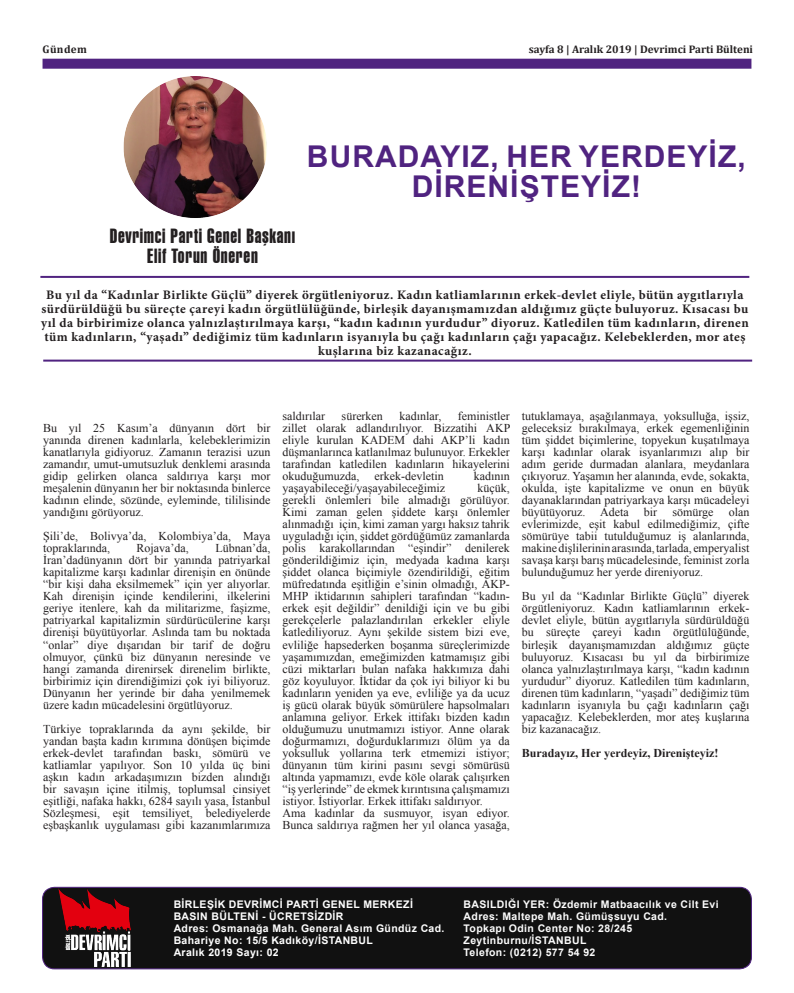
<style>
.page{position:relative;width:794px;height:993px;background:#fff}
.page>*{position:absolute;margin:0;border:0;box-sizing:border-box;transform-origin:0 0}
.metinn{font:700 30px/30px "Arial";letter-spacing:.035em;color:#502380;text-align:center}
.metinn-2{font:20px "Swiss 911 BT Extra Compressed";letter-spacing:.035em;color:#231f20}
.metinn-3{font:700 13px/14px "Minion Pro";letter-spacing:.035em;color:#231f20;text-align:center}
.t1{font:12px/12px "Times New Roman";color:#231f20;text-align:justify}
.t2{font:700 12px "Times New Roman";color:#231f20}
.metinn-4{font:700 11px "Cambria";color:#231f20}
.metinn-5{font:700 10.5px "Arial";letter-spacing:.035em;color:#fff}
.metinn-6{font:700 10.5px "Arial";letter-spacing:.035em;color:#fcfcfc}
</style>
<div class="page">
<div style="left:43px;top:887px;width:708px;height:81px;background:#111;border-radius:12px"></div>
<div style="left:42px;top:886px;width:710px;height:83px;border:1px solid #502380;border-radius:12px"></div>
<img style="left:57px;top:887px;width:81px;height:81px">
<img style="left:123px;top:76px;width:144px;height:142px">
<div style="left:43px;top:59px;width:708px;height:10px;background:#502380"></div>
<hr style="left:40px;top:276px;width:709px;height:2px;background:#502380">
<hr style="left:43px;top:359px;width:709px;height:2px;background:#502380">
<p class="metinn-4" style="left:43px;top:41px;width:46px">Gündem</p>
<p class="metinn-4" style="left:529px;top:41px;width:226px">sayfa 8 | Aralık 2019 | Devrimci Parti Bülteni</p>
<p class="metinn-2" style="left:110px;top:225px;width:187px">Devrimci Parti Genel Başkanı</p>
<p class="metinn-2" style="left:147px;top:245px;width:112px">Elif Torun Öneren</p>
<p class="metinn" style="left:307px;top:142px;width:440px">BURADAYIZ, HER YERDEYİZ,<br>DİRENİŞTEYİZ!</p>
<p class="metinn-3" style="left:41px;top:288px;width:709px">Bu yıl da “Kadınlar Birlikte Güçlü” diyerek örgütleniyoruz. Kadın katliamlarının erkek-devlet eliyle, bütün aygıtlarıyla sürdürüldüğü bu süreçte çareyi kadın örgütlülüğünde, birleşik dayanışmamızdan aldığımız güçte buluyoruz. Kısacası bu yıl da birbirimize olanca yalnızlaştırılmaya karşı, “kadın kadının yurdudur” diyoruz. Katledilen tüm kadınların, direnen tüm kadınların, “yaşadı” dediğimiz tüm kadınların isyanıyla bu çağı kadınların çağı yapacağız. Kelebeklerden, mor ateş kuşlarına biz kazanacağız.</p>
<p class="t1" style="left:43px;top:422px;width:229px">Bu yıl 25 Kasım’a dünyanın dört bir yanında direnen kadınlarla, kelebeklerimizin kanatlarıyla gidiyoruz. Zamanın terazisi uzun zamandır, umut-umutsuzluk denklemi arasında gidip gelirken olanca saldırıya karşı mor meşalenin dünyanın her bir noktasında binlerce kadının elinde, sözünde, eyleminde, tililisinde yandığını görüyoruz.</p>
<p class="t1" style="left:43px;top:530px;width:229px">Şili’de, Bolivya’da, Kolombiya’da, Maya topraklarında,</p>
<p class="t1" style="left:137px;top:542px;width:54px">Rojava’da,</p>
<p class="t1" style="left:43px;top:542px;width:229px;text-indent:172px">Lübnan’da, İran’dadünyanın dört bir yanında patriyarkal kapitalizme karşı kadınlar direnişin en önünde “bir kişi daha eksilmemek” için yer alıyorlar.<br>Kah direnişin içinde kendilerini, ilkelerini geriye itenlere, kah da militarizme, faşizme, patriyarkal kapitalizmin sürdürücülerine karşı direnişi büyütüyorlar. Aslında tam bu noktada “onlar” diye dışarıdan bir tarif de doğru olmuyor, çünkü biz dünyanın neresinde ve hangi zamanda direnirsek direnelim birlikte, birbirimiz için direndiğimizi çok iyi biliyoruz.<br>Dünyanın her yerinde bir daha yenilmemek üzere kadın mücadelesini örgütlüyoruz.</p>
<p class="t1" style="left:43px;top:722px;width:229px">Türkiye topraklarında da aynı şekilde, bir yandan başta kadın kırımına dönüşen biçimde erkek-devlet tarafından baskı, sömürü ve katliamlar yapılıyor. Son 10 yılda üç bini aşkın kadın arkadaşımızın bizden alındığı bir savaşın içine itilmiş, toplumsal cinsiyet eşitliği, nafaka hakkı, 6284 sayılı yasa, İstanbul Sözleşmesi, eşit temsiliyet, belediyelerde eşbaşkanlık uygulaması gibi kazanımlarımıza</p>
<p class="t1" style="left:282px;top:410px;width:229px;text-indent:175px">feministler zillet olarak adlandırılıyor. Bizzatihi AKP eliyle kurulan KADEM dahi AKP’li kadın düşmanlarınca katlanılmaz bulunuyor. Erkekler tarafından katledilen kadınların hikayelerini okuduğumuzda,</p>
<p class="t1" style="left:282px;top:410px;width:44px">saldırılar</p>
<p class="t1" style="left:342px;top:410px;width:43px">sürerken</p>
<p class="t1" style="left:399px;top:410px;width:43px">kadınlar,</p>
<p class="t1" style="left:374px;top:470px;width:71px">erkek-devletin</p>
<p class="t1" style="left:474px;top:470px;width:37px">kadının</p>
<p class="t1" style="left:282px;top:482px;width:164px">yaşayabileceği/yaşayabileceğimiz</p>
<p class="t1" style="left:282px;top:482px;width:229px;text-indent:195px">küçük, gerekli önlemleri bile almadığı görülüyor.<br>Kimi zaman gelen şiddete karşı önlemler alınmadığı için, kimi zaman yargı haksız tahrik uyguladığı için, şiddet gördüğümüz zamanlarda polis karakollarından “eşindir” denilerek gönderildiğimiz için, medyada kadına karşı şiddet olanca biçimiyle özendirildiği, eğitim müfredatında eşitliğin e’sinin olmadığı, AKP-MHP iktidarının sahipleri tarafından “kadın&shy;erkek eşit değildir” denildiği için ve bu gibi gerekçelerle palazlandırılan erkekler eliyle katlediliyoruz. Aynı şekilde sistem bizi eve, evliliğe hapsederken boşanma süreçlerimizde yaşamımızdan, emeğimizden katmamışız gibi cüzi miktarları bulan nafaka hakkımıza dahi göz koyuluyor. İktidar da çok iyi biliyor ki bu kadınların yeniden ya eve, evliliğe ya da ucuz iş gücü olarak büyük sömürülere hapsolmaları anlamına geliyor. Erkek ittifakı bizden kadın olduğumuzu unutmamızı istiyor. Anne olarak doğurmamızı, doğurduklarımızı ölüm ya da yoksulluk yollarına terk etmemizi istiyor; dünyanın tüm kirini pasını sevgi sömürüsü altında yapmamızı, evde köle olarak çalışırken “iş yerlerinde” de ekmek kırıntısına çalışmamızı istiyor. İstiyorlar. Erkek ittifakı saldırıyor.</p>
<p class="t1" style="left:282px;top:806px;width:229px">Ama kadınlar da susmuyor, isyan ediyor.<br>Bunca saldırıya rağmen her yıl olanca yasağa,</p>
<p class="t1" style="left:522px;top:410px;width:229px">tutuklamaya, aşağılanmaya, yoksulluğa, işsiz, geleceksiz bırakılmaya, erkek egemenliğinin tüm şiddet biçimlerine, topyekun kuşatılmaya karşı kadınlar olarak isyanlarımızı alıp bir adım geride durmadan alanlara, meydanlara çıkıyoruz. Yaşamın her alanında, evde, sokakta, okulda, işte kapitalizme ve onun en büyük dayanaklarından patriyarkaya karşı mücadeleyi büyütüyoruz. Adeta</p>
<p class="t1" style="left:522px;top:506px;width:229px;text-indent:207px">olan evlerimizde, eşit kabul edilmediğimiz, çifte sömürüye tabii tutulduğumuz iş alanlarında, makine dişlilerinin arasında, tarlada, emperyalist savaşa karşı barış mücadelesinde, feminist zorla bulunduğumuz her yerde direniyoruz.</p>
<p class="t1" style="left:522px;top:590px;width:229px">Bu yıl da “Kadınlar Birlikte Güçlü” diyerek örgütleniyoruz. Kadın katliamlarının erkek&shy;devlet eliyle, bütün aygıtlarıyla sürdürüldüğü bu süreçte çareyi kadın örgütlülüğünde, birleşik dayanışmamızdan aldığımız güçte buluyoruz. Kısacası bu yıl da birbirimize olanca yalnızlaştırılmaya karşı, “kadın kadının yurdudur” diyoruz. Katledilen tüm kadınların, direnen tüm kadınların, “yaşadı” dediğimiz tüm kadınların isyanıyla bu çağı kadınların çağı yapacağız. Kelebeklerden, mor ateş kuşlarına biz kazanacağız.</p>
<p class="t2" style="left:522px;top:744px;width:198px">Buradayız, Her yerdeyiz, Direnişteyiz!</p>
<p class="t1" style="left:644px;top:506px;width:15px">bir</p>
<p class="t1" style="left:672px;top:506px;width:43px">sömürge</p>
<p class="metinn-5" style="left:174px;top:897px;width:241px">BİRLEŞİK DEVRİMCİ PARTİ GENEL MERKEZİ</p>
<p class="metinn-5" style="left:174px;top:909px;width:171px">BASIN BÜLTENİ - ÜCRETSİZDİR</p>
<p class="metinn-5" style="left:174px;top:921px;width:272px">Adres: Osmanağa Mah. General Asım Gündüz Cad.</p>
<p class="metinn-5" style="left:174px;top:933px;width:201px">Bahariye No: 15/5 Kadıköy/İSTANBUL</p>
<p class="metinn-5" style="left:174px;top:945px;width:107px">Aralık 2019 Sayı: 02</p>
<p class="metinn-6" style="left:463px;top:897px;width:257px">BASILDIĞI YER: Özdemir Matbaacılık ve Cilt Evi</p>
<p class="metinn-6" style="left:463px;top:909px;width:205px">Adres: Maltepe Mah. Gümüşsuyu Cad.</p>
<p class="metinn-6" style="left:463px;top:921px;width:170px">Topkapı Odin Center No: 28/245</p>
<p class="metinn-6" style="left:463px;top:933px;width:124px">Zeytinburnu/İSTANBUL</p>
<p class="metinn-6" style="left:463px;top:945px;width:133px">Telefon: (0212) 577 54 92</p>
</div>
